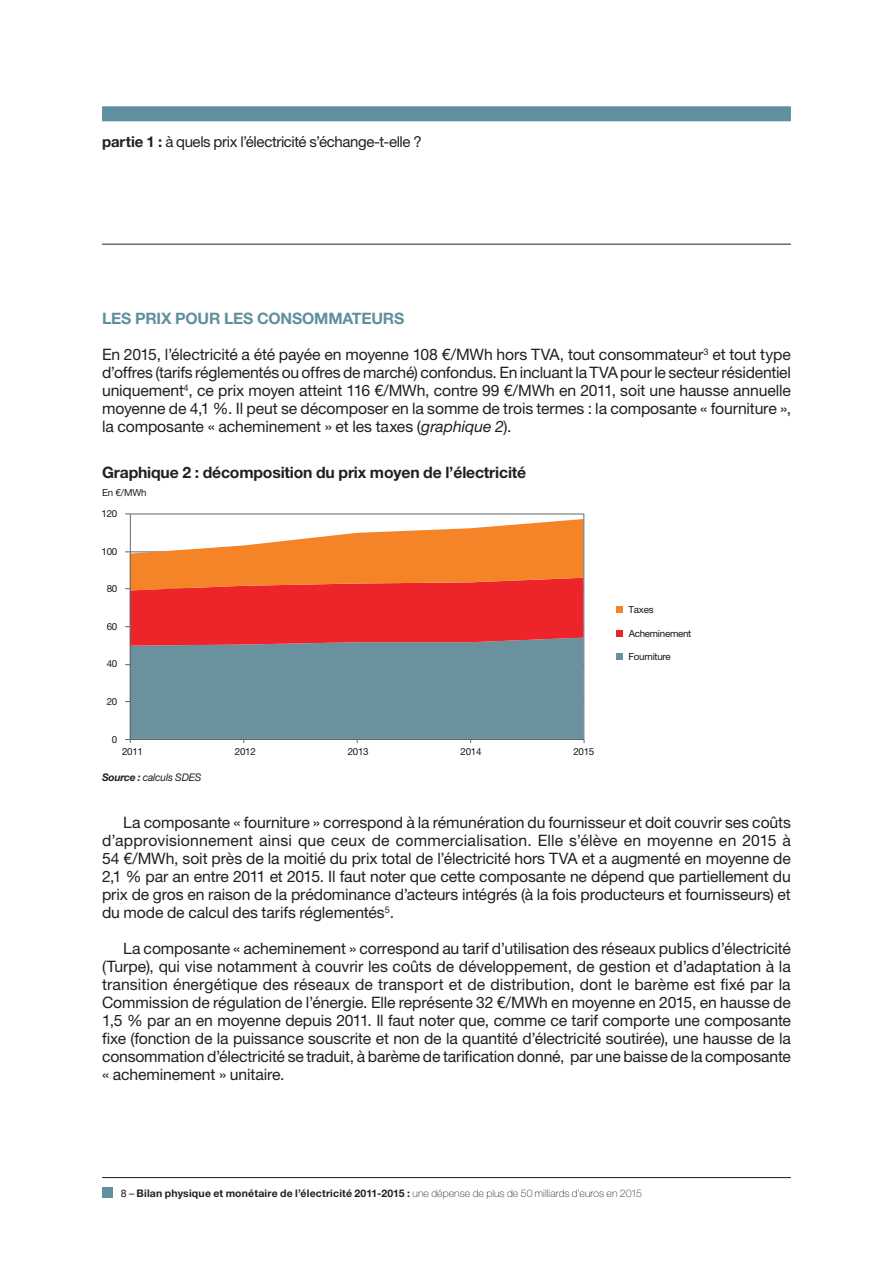
<style>
.page{position:relative;width:893px;height:1263px;background:#fff}
.page>*{position:absolute;margin:0;border:0;box-sizing:border-box;transform-origin:0 0}
.t1{font:15.75px/18px "Helvetica Neue LT Std";letter-spacing:-.01em;color:#231f20;text-align:justify}
.t2{font:700 15.75px "Helvetica Neue LT Std";letter-spacing:-.01em;color:#231f20}
.t3{font:700 15.75px "Helvetica Neue LT Std";letter-spacing:-.01em;color:#60909d}
.t4{font:15px "Helvetica Neue LT Std";letter-spacing:-.025em;color:#231f20}
.t5{font:700 10.5px "Helvetica Neue LT Std";letter-spacing:.015em;color:#231f20}
.t6{font:italic 10.5px "Helvetica Neue LT Std";letter-spacing:-.02em;color:#231f20}
.t7{font:9.75px "Helvetica Neue LT Std";letter-spacing:-.025em;color:#121617}
.t8{font:9.75px "Helvetica Neue LT Std";color:#231f20}
.s1{font-weight:700}
.s2{font-style:italic}
.s3{font-family:"Helvetica Neue";font-weight:400}
.s4{font-weight:100}
</style>
<div class="page">
<hr style="left:102px;top:1177px;width:689px;height:1px;background:#231f20">
<div style="left:102px;top:106px;width:689px;height:15px;background:#60909d"></div>
<hr style="left:102px;top:244px;width:689px;height:1px;background:#231f20">
<div style="left:102px;top:1187px;width:11px;height:11px;background:#60909d"></div>
<hr style="left:130px;top:701px;width:454px;height:1px;background:#656869">
<hr style="left:130px;top:664px;width:454px;height:1px;background:#656869">
<hr style="left:130px;top:626px;width:454px;height:1px;background:#656869">
<hr style="left:130px;top:588px;width:454px;height:1px;background:#656869">
<hr style="left:130px;top:514px;width:454px;height:1px;background:#656869">
<hr style="left:130px;top:552px;width:454px;height:1px;background:#656869">
<div style="left:131px;top:646px;width:452px;height:93px;background:#6a929e"></div>
<hr style="left:130px;top:514px;width:1px;height:225px;background:#656869">
<hr style="left:584px;top:514px;width:1px;height:225px;background:#656869">
<svg style="left:125px;top:514px;width:458px;height:132px"></svg>
<hr style="left:130px;top:739px;width:454px;height:1px;background:#656869">
<svg style="left:125px;top:739px;width:6px;height:4px"></svg>
<svg style="left:617px;top:606px;width:6px;height:6px"></svg>
<svg style="left:617px;top:654px;width:6px;height:6px"></svg>
<svg style="left:617px;top:630px;width:6px;height:6px"></svg>
<p class="t4" style="left:102px;top:133px;width:321px"><span class="s1">partie 1 :</span> à quels prix l’électricité s’échange-t-elle ?</p>
<p class="t3" style="left:102px;top:309px;width:304px">LES PRIX POUR LES CONSOMMATEURS</p>
<p class="t1" style="left:102px;top:345px;width:690px">En 2015, l’électricité a été payée en moyenne 108 €/MWh hors TVA, tout consommateur<sup>3</sup> et tout type d’offres (tarifs réglementés ou offres de marché) confondus. En incluant la TVA pour le secteur résidentiel uniquement<sup>4</sup>, ce prix moyen atteint 116 €/MWh, contre 99 €/MWh en 2011, soit une hausse annuelle moyenne de 4,1 %. Il peut se décomposer en la somme de trois termes : la composante « fourniture », la composante « acheminement » et les taxes (<span class="s2">graphique 2</span>).</p>
<p class="t2" style="left:102px;top:462px;width:426px">Graphique 2 : décomposition du prix moyen de l’électricité</p>
<p class="t8" style="left:102px;top:487px;width:46px">En €/MWh</p>
<p class="t7" style="left:102px;top:508px;width:17px">120</p>
<p class="t7" style="left:102px;top:545px;width:17px">100</p>
<p class="t7" style="left:107px;top:583px;width:12px">80</p>
<p class="t7" style="left:107px;top:620px;width:12px">60</p>
<p class="t7" style="left:107px;top:658px;width:12px">40</p>
<p class="t7" style="left:107px;top:696px;width:12px">20</p>
<p class="t7" style="left:112px;top:733px;width:7px">0</p>
<p class="t7" style="left:122px;top:746px;width:22px">2011</p>
<p class="t7" style="left:235px;top:746px;width:22px">2012</p>
<p class="t7" style="left:348px;top:746px;width:22px">2013</p>
<p class="t7" style="left:461px;top:746px;width:22px">2014</p>
<p class="t7" style="left:573px;top:746px;width:22px">2015</p>
<p class="t7" style="left:629px;top:603px;width:27px">Taxes</p>
<p class="t7" style="left:629px;top:627px;width:64px">Acheminement</p>
<p class="t7" style="left:629px;top:651px;width:44px">Fourniture</p>
<p class="t6" style="left:102px;top:771px;width:101px"><span class="s1">Source :</span> calculs SDES</p>
<p class="t1" style="left:102px;top:813px;width:690px;text-indent:21px">La composante « fourniture » correspond à la rémunération du fournisseur et doit couvrir ses coûts d’approvisionnement ainsi que ceux de commercialisation. Elle s’élève en moyenne en 2015 à 54 €/MWh, soit près de la moitié du prix total de l’électricité hors TVA et a augmenté en moyenne de 2,1 % par an entre 2011 et 2015. Il faut noter que cette composante ne dépend que partiellement du prix de gros en raison de la prédominance d’acteurs intégrés (à la fois producteurs et fournisseurs) et du mode de calcul des tarifs réglementés<sup>5</sup>.</p>
<p class="t1" style="left:102px;top:939px;width:690px;text-indent:21px">La composante « acheminement » correspond au tarif d’utilisation des réseaux publics d’électricité (Turpe), qui vise notamment à couvrir les coûts de développement, de gestion et d’adaptation à la transition énergétique des réseaux de transport et de distribution, dont le barème est fixé par la Commission de régulation de l’énergie. Elle représente 32 €/MWh en moyenne en 2015, en hausse de 1,5 % par an en moyenne depuis 2011. Il faut noter que, comme ce tarif comporte une composante fixe (fonction de la puissance souscrite et non de la quantité d’électricité soutirée), une hausse de la consommation d’électricité se traduit, à barème de tarification donné, par une baisse de la composante « acheminement » unitaire.</p>
<p class="t5" style="left:121px;top:1187px;width:523px"><span class="s3">8 –</span> Bilan physique et monétaire de l’électricité 2011-2015 : <span class="s4">une dépense de plus de 50 milliards d’euros en 2015</span></p>
</div>
